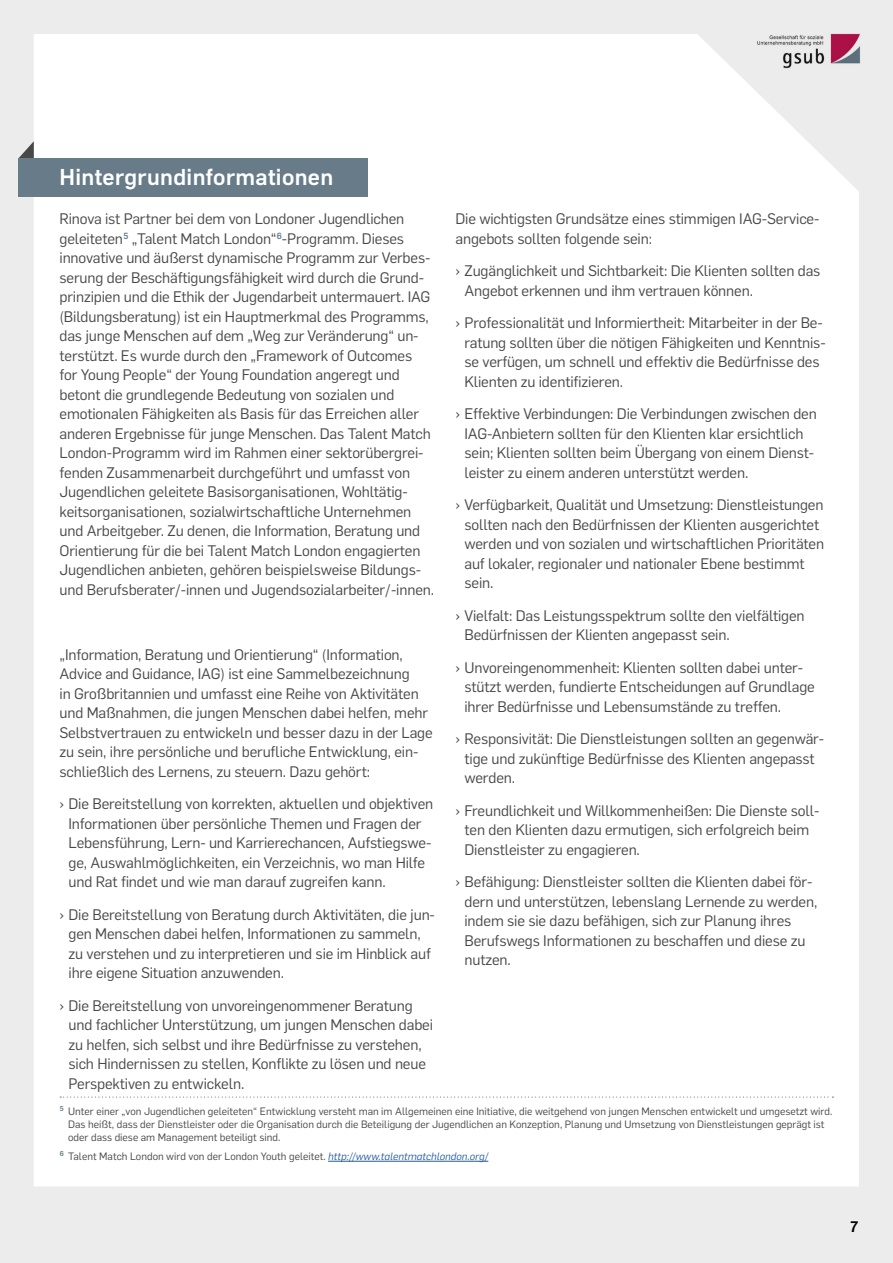
<style>
.page{position:relative;width:893px;height:1263px;background:#ececec}
.page>*{position:absolute;margin:0;border:0;box-sizing:border-box;transform-origin:0 0}
.HEAD{font:500 22.5px "Flama";letter-spacing:.015em;color:#fff}
.Fließtext{font:15px/19.5px "Flama";letter-spacing:-.01em;color:#484847}
.t1{font:500 15px "Flama";color:#000}
.Endnote_TXT{font:10.5px/13px "Flama";color:#484847}
.s1{font-style:italic;color:#22599b}
</style>
<div class="page">
<div style="left:34px;top:34px;width:825px;height:1152px;background:#fff"></div>
<img style="left:751px;top:33px;width:110px;height:40px">
<svg style="left:19px;top:141px;width:15px;height:17px"></svg>
<div style="left:18px;top:158px;width:350px;height:39px;background:#677b89"></div>
<svg style="left:60px;top:1096px;width:773px;height:2px"></svg>
<hr style="left:328px;top:1161px;width:160px;height:1px;background:#22599b">
<p class="HEAD" style="left:60px;top:161px;width:275px">Hintergrundinformationen</p>
<p class="Fließtext" style="left:60px;top:208px;width:376px">Rinova ist Partner bei dem von Londoner Jugendlichen geleiteten<sup>5</sup> „Talent Match London“<sup>6</sup>-Programm. Dieses innovative und äußerst dynamische Programm zur Verbes&shy;serung der Beschäftigungsfähigkeit wird durch die Grund&shy;prinzipien und die Ethik der Jugendarbeit untermauert. IAG (Bildungsberatung) ist ein Hauptmerkmal des Programms, das junge Menschen auf dem „Weg zur Veränderung“ un&shy;terstützt. Es wurde durch den „Framework of Outcomes<br>for Young People“ der Young Foundation angeregt und betont die grundlegende Bedeutung von sozialen und emotionalen Fähigkeiten als Basis für das Erreichen aller anderen Ergebnisse für junge Menschen. Das Talent Match London-Programm wird im Rahmen einer sektorübergrei&shy;fenden Zusammenarbeit durchgeführt und umfasst von Jugendlichen geleitete Basisorganisationen, Wohltätig&shy;keitsorganisationen, sozialwirtschaftliche Unternehmen und Arbeitgeber. Zu denen, die Information, Beratung und Orientierung für die bei Talent Match London engagierten Jugendlichen anbieten, gehören beispielsweise Bildungs&shy;und Berufsberater/-innen und Jugendsozialarbeiter/-innen.</p>
<p class="Fließtext" style="left:60px;top:644px;width:375px">„Information, Beratung und Orientierung“ (Information, Advice and Guidance, IAG) ist eine Sammelbezeichnung<br>in Großbritannien und umfasst eine Reihe von Aktivitäten und Maßnahmen, die jungen Menschen dabei helfen, mehr Selbstvertrauen zu entwickeln und besser dazu in der Lage zu sein, ihre persönliche und berufliche Entwicklung, ein&shy;schließlich des Lernens, zu steuern. Dazu gehört:</p>
<p class="Fließtext" style="left:69px;top:793px;width:366px;text-indent:-9px">› Die Bereitstellung von korrekten, aktuellen und objektiven Informationen über persönliche Themen und Fragen der Lebensführung, Lern- und Karrierechancen, Aufstiegswe&shy;ge, Auswahlmöglichkeiten, ein Verzeichnis, wo man Hilfe und Rat findet und wie man darauf zugreifen kann.</p>
<p class="Fließtext" style="left:69px;top:904px;width:368px;text-indent:-9px">› Die Bereitstellung von Beratung durch Aktivitäten, die jun&shy;gen Menschen dabei helfen, Informationen zu sammeln, zu verstehen und zu interpretieren und sie im Hinblick auf ihre eigene Situation anzuwenden.</p>
<p class="Fließtext" style="left:69px;top:995px;width:366px;text-indent:-9px">› Die Bereitstellung von unvoreingenommener Beratung und fachlicher Unterstützung, um jungen Menschen dabei zu helfen, sich selbst und ihre Bedürfnisse zu verstehen, sich Hindernissen zu stellen, Konflikte zu lösen und neue Perspektiven zu entwickeln.</p>
<p class="Fließtext" style="left:455px;top:208px;width:365px">Die wichtigsten Grundsätze eines stimmigen IAG-Service&shy;angebots sollten folgende sein:</p>
<p class="Fließtext" style="left:464px;top:260px;width:357px;text-indent:-9px">› Zugänglichkeit und Sichtbarkeit: Die Klienten sollten das<br>Angebot erkennen und ihm vertrauen können.</p>
<p class="Fließtext" style="left:464px;top:312px;width:363px;text-indent:-9px">› Professionalität und Informiertheit: Mitarbeiter in der Be&shy;ratung sollten über die nötigen Fähigkeiten und Kenntnis&shy;se verfügen, um schnell und effektiv die Bedürfnisse des Klienten zu identifizieren.</p>
<p class="Fließtext" style="left:464px;top:403px;width:354px;text-indent:-9px">› Effektive Verbindungen: Die Verbindungen zwischen den IAG-Anbietern sollten für den Klienten klar ersichtlich sein; Klienten sollten beim Übergang von einem Dienst&shy;leister zu einem anderen unterstützt werden.</p>
<p class="Fließtext" style="left:464px;top:494px;width:361px;text-indent:-9px">› Verfügbarkeit, Qualität und Umsetzung: Dienstleistungen sollten nach den Bedürfnissen der Klienten ausgerichtet werden und von sozialen und wirtschaftlichen Prioritäten auf lokaler, regionaler und nationaler Ebene bestimmt sein.</p>
<p class="Fließtext" style="left:464px;top:605px;width:342px;text-indent:-9px">› Vielfalt: Das Leistungsspektrum sollte den vielfältigen<br>Bedürfnissen der Klienten angepasst sein.</p>
<p class="Fließtext" style="left:464px;top:657px;width:352px;text-indent:-9px">› Unvoreingenommenheit: Klienten sollten dabei unter&shy;stützt werden, fundierte Entscheidungen auf Grundlage ihrer Bedürfnisse und Lebensumstände zu treffen.</p>
<p class="Fließtext" style="left:464px;top:728px;width:361px;text-indent:-9px">› Responsivität: Die Dienstleistungen sollten an gegenwär&shy;tige und zukünftige Bedürfnisse des Klienten angepasst werden.</p>
<p class="Fließtext" style="left:464px;top:800px;width:356px;text-indent:-9px">› Freundlichkeit und Willkommenheißen: Die Dienste soll&shy;ten den Klienten dazu ermutigen, sich erfolgreich beim<br>Dienstleister zu engagieren.</p>
<p class="Fließtext" style="left:464px;top:871px;width:354px;text-indent:-9px">› Befähigung: Dienstleister sollten die Klienten dabei för&shy;dern und unterstützen, lebenslang Lernende zu werden, indem sie sie dazu befähigen, sich zur Planung ihres Berufswegs Informationen zu beschaffen und diese zu nutzen.</p>
<p class="Endnote_TXT" style="left:68px;top:1104px;width:766px;text-indent:-9px"><sup>5</sup> Unter einer „von Jugendlichen geleiteten“ Entwicklung versteht man im Allgemeinen eine Initiative, die weitgehend von jungen Menschen entwickelt und umgesetzt wird.<br>Das heißt, dass der Dienstleister oder die Organisation durch die Beteiligung der Jugendlichen an Konzeption, Planung und Umsetzung von Dienstleistungen geprägt ist oder dass diese am Management beteiligt sind.</p>
<p class="Endnote_TXT" style="left:60px;top:1149px;width:430px"><sup>6</sup> Talent Match London wird von der London Youth geleitet. <span class="s1">http://www.talentmatchlondon.org/</span></p>
<p class="t1" style="left:850px;top:1216px;width:10px">7</p>
</div>
